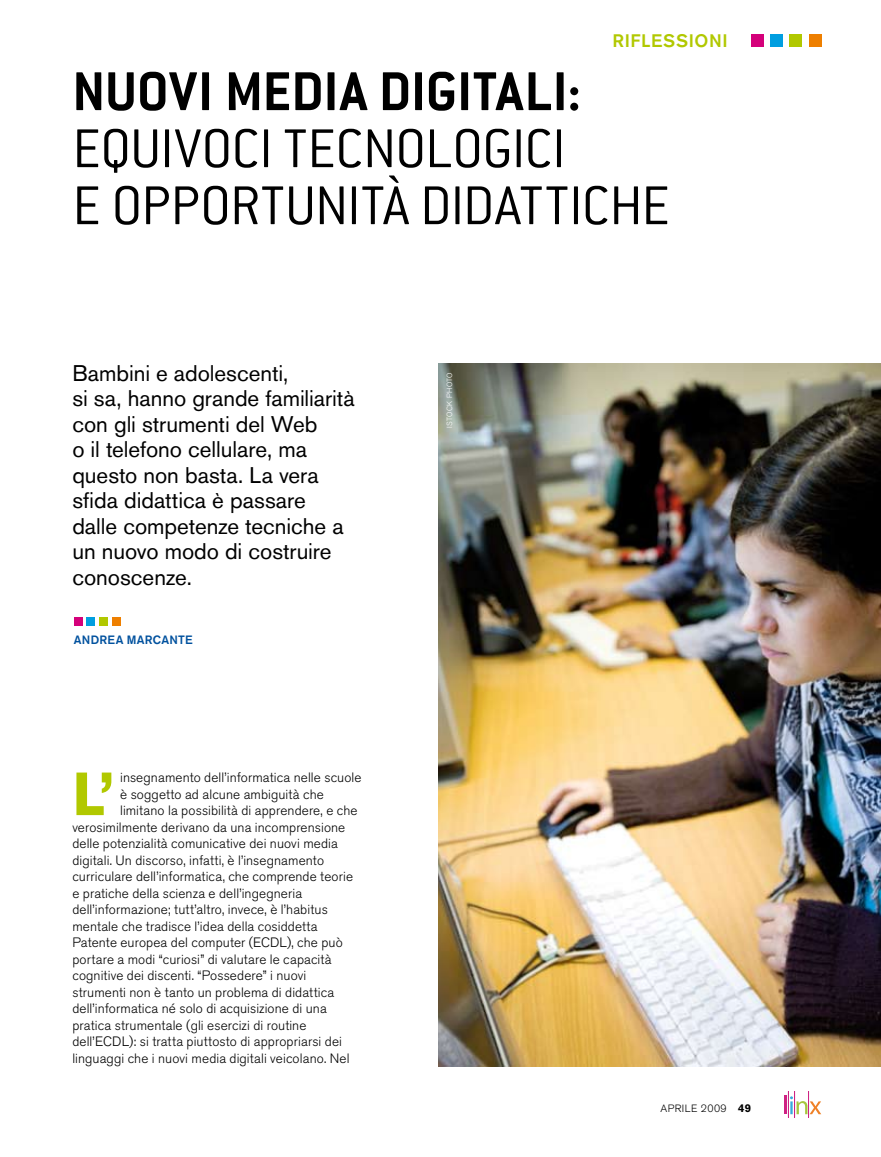
<style>
.page{position:relative;width:881px;height:1157px;background:#fff}
.page>*{position:absolute;margin:0;border:0;box-sizing:border-box;transform-origin:0 0}
.t1{font:700 60.3px "Akzidenz Grotesk BQ";color:#b1c800}
.t2{font:300 60px/57px "Conduit ITC";letter-spacing:-.01em;color:#000}
.t3{font:700 60px "Conduit ITC";color:#000}
.t4{font:22.5px/25.5px "Akzidenz Grotesk BQ";color:#000}
.t5{font:500 18px "Akzidenz Grotesk BQ";color:#b1c800}
.t6{font:300 13.5px "Akzidenz Grotesk BQ";letter-spacing:.005em;color:#000}
.t7{font:500 12px "Akzidenz Grotesk BQ";letter-spacing:.02em;color:#00519e}
.t8{font:300 10.5px "Akzidenz Grotesk BQ";letter-spacing:.04em;color:#000}
.t9{font:300 7.5px "Akzidenz Grotesk BQ";letter-spacing:.06em;color:#fff}
.s1{font-weight:700;font-size:11.25px}
</style>
<div class="page">
<hr style="left:783px;top:1095px;width:3px;height:19px;background:#cf2283">
<svg style="left:788px;top:1091px;width:32px;height:26px"></svg>
<div style="left:808px;top:34px;width:13px;height:13px;background:#ee7f00"></div>
<div style="left:770px;top:34px;width:12px;height:13px;background:#009ee0"></div>
<div style="left:789px;top:34px;width:12px;height:13px;background:#b1c800"></div>
<div style="left:750px;top:34px;width:13px;height:13px;background:#d4007a"></div>
<div style="left:112px;top:617px;width:9px;height:9px;background:#ee7f00"></div>
<div style="left:87px;top:617px;width:8px;height:9px;background:#009ee0"></div>
<div style="left:99px;top:617px;width:9px;height:9px;background:#b1c800"></div>
<div style="left:74px;top:617px;width:8px;height:9px;background:#d4007a"></div>
<img style="left:438px;top:364px;width:442px;height:702px">
<h3 class="t5" style="left:612px;top:30px;width:40px">RI FLESSI</h3>
<h3 class="t5" style="left:694px;top:30px;width:24px">ONI</h3>
<h2 class="t3" style="left:72px;top:56px;width:510px">NUOVI MEDIA DIGITALI:</h2>
<h2 class="t2" style="left:72px;top:120px;width:599px">EQUIVOCI TECNOLOGICI<br>E OPPORTUNITÀ DIDATTICHE</h2>
<h3 class="t4" style="left:72px;top:360px;width:284px">Bambini e adolescenti,<br>si sa, hanno grande familiarità con gli strumenti del Web<br>o il telefono cellulare, ma questo non basta. La vera sfida didattica è passare dalle competenze tecniche a un nuovo modo di costruire conoscenze.</h3>
<p class="t7" style="left:74px;top:632px;width:72px">ANDREA MARCA</p>
<p class="t7" style="left:169px;top:632px;width:25px">NTE</p>
<h1 class="t1" style="left:72px;top:759px;width:43px">L’</h1>
<p class="t6" style="left:120px;top:770px;width:243px">insegnamento dell’informatica nelle scuole</p>
<p class="t6" style="left:120px;top:786px;width:205px">è soggetto ad alcune ambiguità che</p>
<p class="t6" style="left:120px;top:803px;width:239px">limitano la possibilità di apprendere, e che</p>
<p class="t6" style="left:72px;top:819px;width:274px">verosimilmente derivano da una incomprensione</p>
<p class="t6" style="left:72px;top:836px;width:267px">delle potenzialità comunicative dei nuovi media</p>
<p class="t6" style="left:72px;top:852px;width:253px">digitali. Un discorso, infatti, è l’insegnamento</p>
<p class="t6" style="left:72px;top:869px;width:282px">curriculare dell’informatica, che comprende teorie</p>
<p class="t6" style="left:72px;top:885px;width:231px">e pratiche della scienza e dell’ingegneria</p>
<p class="t6" style="left:72px;top:902px;width:257px">dell’informazione; tutt’altro, invece, è l’habitus</p>
<p class="t6" style="left:72px;top:918px;width:247px">mentale che tradisce l’idea della cosiddetta</p>
<p class="t6" style="left:72px;top:935px;width:272px">Patente europea del computer (ECDL), che può</p>
<p class="t6" style="left:72px;top:951px;width:260px">portare a modi “curiosi” di valutare le capacità</p>
<p class="t6" style="left:72px;top:968px;width:235px">cognitive dei discenti. “Possedere” i nuovi</p>
<p class="t6" style="left:72px;top:984px;width:263px">strumenti non è tanto un problema di didattica</p>
<p class="t6" style="left:72px;top:1000px;width:256px">dell’informatica né solo di acquisizione di una</p>
<p class="t6" style="left:72px;top:1017px;width:235px">pratica strumentale (gli esercizi di routine</p>
<p class="t6" style="left:72px;top:1033px;width:271px">dell’ECDL): si tratta piuttosto di appropriarsi dei</p>
<p class="t6" style="left:72px;top:1050px;width:278px">linguaggi che i nuovi media digitali veicolano. Nel</p>
<p class="t9" style="left:445px;top:428px;width:58px;rotate:-90deg">istock ph oto</p>
<p class="t8" style="left:660px;top:1103px;width:92px">aprile 2009 <span class="s1">49</span></p>
</div>
